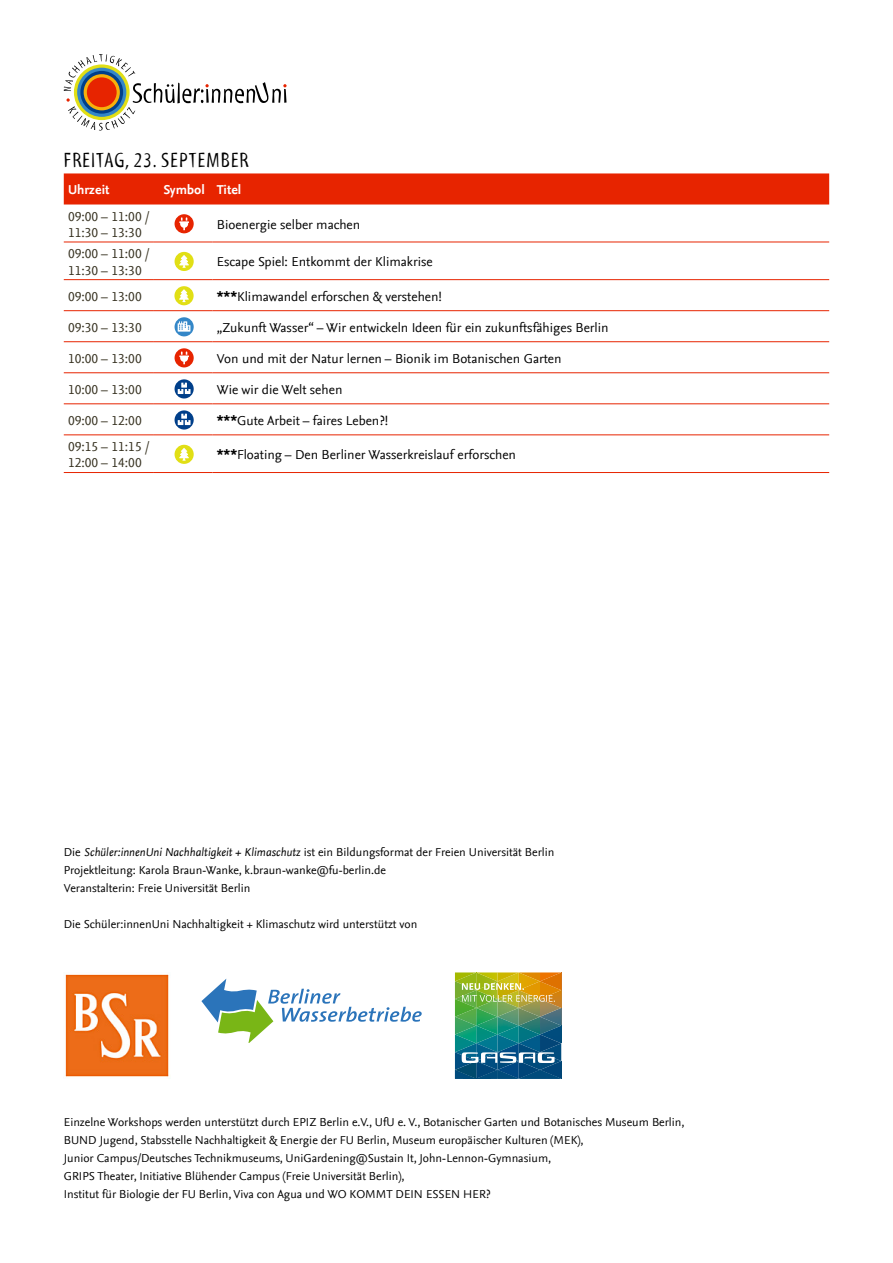
<style>
.page{position:relative;width:893px;height:1263px;background:#fff}
.page>*{position:absolute;margin:0;border:0;box-sizing:border-box;transform-origin:0 0}
.Überschrift_3_INHALT{font:21px "Myriad Std Tilt";letter-spacing:.05em;color:#000}
.tabellentext{font:13.5px "Nexus Sans";color:#000}
.tabellentext_datum{font:13.5px/16.2px "Nexus Sans TF";color:#373221}
.tabellentext-2{font:700 13.5px "Nexus Sans";color:#fff}
.Fließtext{font:12px "Nexus Sans";color:#000}
.s1{font-weight:700;color:#fff}
.s2{font-style:italic}
</style>
<div class="page">
<svg style="left:64px;top:54px;width:223px;height:77px"></svg>
<div style="left:64px;top:173px;width:765px;height:31px;background:#e72400"></div>
<hr style="left:64px;top:242px;width:89px;height:1px;background:#e72400">
<hr style="left:153px;top:242px;width:60px;height:1px;background:#e72400">
<hr style="left:213px;top:242px;width:616px;height:1px;background:#e72400">
<hr style="left:64px;top:279px;width:89px;height:1px;background:#e72400">
<hr style="left:153px;top:279px;width:60px;height:1px;background:#e72400">
<hr style="left:213px;top:279px;width:616px;height:1px;background:#e72400">
<hr style="left:64px;top:310px;width:89px;height:1px;background:#e72400">
<hr style="left:153px;top:310px;width:60px;height:1px;background:#e72400">
<hr style="left:213px;top:310px;width:616px;height:1px;background:#e72400">
<hr style="left:64px;top:341px;width:89px;height:1px;background:#e72400">
<hr style="left:153px;top:341px;width:60px;height:1px;background:#e72400">
<hr style="left:213px;top:341px;width:616px;height:1px;background:#e72400">
<hr style="left:64px;top:372px;width:89px;height:1px;background:#e72400">
<hr style="left:153px;top:372px;width:60px;height:1px;background:#e72400">
<hr style="left:213px;top:372px;width:616px;height:1px;background:#e72400">
<hr style="left:64px;top:404px;width:89px;height:1px;background:#e72400">
<hr style="left:153px;top:404px;width:60px;height:1px;background:#e72400">
<hr style="left:213px;top:404px;width:616px;height:1px;background:#e72400">
<hr style="left:64px;top:435px;width:89px;height:1px;background:#e72400">
<hr style="left:153px;top:435px;width:60px;height:1px;background:#e72400">
<hr style="left:213px;top:435px;width:616px;height:1px;background:#e72400">
<hr style="left:64px;top:472px;width:89px;height:1px;background:#e72400">
<hr style="left:153px;top:472px;width:60px;height:1px;background:#e72400">
<hr style="left:213px;top:472px;width:616px;height:1px;background:#e72400">
<div style="left:175px;top:214px;width:19px;height:19px;background:#e72400;border-radius:50%"></div>
<svg style="left:179px;top:217px;width:10px;height:13px"></svg>
<div style="left:175px;top:252px;width:19px;height:19px;background:#e1df15;border-radius:50%"></div>
<svg style="left:179px;top:255px;width:10px;height:13px"></svg>
<div style="left:175px;top:286px;width:19px;height:19px;background:#e1df15;border-radius:50%"></div>
<svg style="left:179px;top:289px;width:10px;height:13px"></svg>
<svg style="left:175px;top:317px;width:19px;height:19px"></svg>
<svg style="left:178px;top:321px;width:12px;height:11px"></svg>
<svg style="left:175px;top:348px;width:19px;height:19px"></svg>
<svg style="left:179px;top:351px;width:10px;height:13px"></svg>
<svg style="left:175px;top:379px;width:19px;height:19px"></svg>
<svg style="left:178px;top:383px;width:13px;height:11px"></svg>
<svg style="left:175px;top:410px;width:19px;height:19px"></svg>
<svg style="left:178px;top:414px;width:13px;height:11px"></svg>
<div style="left:175px;top:445px;width:19px;height:19px;background:#e1df15;border-radius:50%"></div>
<svg style="left:179px;top:448px;width:10px;height:13px"></svg>
<img style="left:65px;top:974px;width:104px;height:103px">
<svg style="left:201px;top:979px;width:221px;height:63px"></svg>
<img style="left:455px;top:1034px;width:42px;height:18px">
<img style="left:455px;top:1052px;width:42px;height:27px">
<img style="left:497px;top:1008px;width:43px;height:35px">
<img style="left:497px;top:1043px;width:64px;height:36px">
<img style="left:455px;top:1026px;width:21px;height:8px">
<img style="left:476px;top:1008px;width:21px;height:26px">
<img style="left:540px;top:1017px;width:21px;height:35px">
<img style="left:540px;top:999px;width:21px;height:18px">
<img style="left:555px;top:972px;width:6px;height:27px">
<img style="left:455px;top:972px;width:21px;height:54px">
<svg style="left:462px;top:1046px;width:93px;height:17px"></svg>
<img style="left:462px;top:972px;width:93px;height:36px">
<p class="Überschrift_3_INHALT" style="left:64px;top:149px;width:186px">FREITAG, 23. SEPTEMBER</p>
<p class="tabellentext-2" style="left:68px;top:182px;width:43px">Uhrzeit</p>
<p class="tabellentext-2" style="left:163px;top:182px;width:43px">Symbol</p>
<p class="tabellentext-2" style="left:217px;top:182px;width:26px">Titel</p>
<p class="tabellentext_datum" style="left:68px;top:208px;width:83px">09:00 – 11:00 /<br>11:30 – 13:30</p>
<p class="tabellentext" style="left:217px;top:217px;width:145px">Bioenergie selber machen</p>
<p class="tabellentext_datum" style="left:68px;top:246px;width:83px">09:00 – 11:00 /<br>11:30 – 13:30</p>
<p class="tabellentext" style="left:217px;top:254px;width:217px">Escape Spiel: Entkommt der Klimakrise</p>
<p class="tabellentext_datum" style="left:68px;top:288px;width:75px">09:00 – 13:00</p>
<p class="tabellentext" style="left:217px;top:289px;width:227px"><span class="s1">***</span>Klimawandel erforschen &amp; verstehen!</p>
<p class="tabellentext_datum" style="left:68px;top:319px;width:75px">09:30 – 13:30</p>
<p class="tabellentext" style="left:217px;top:320px;width:393px">„Zukunft Wasser“ – Wir entwickeln Ideen für ein zukunftsfähiges Berlin</p>
<p class="tabellentext_datum" style="left:68px;top:350px;width:75px">10:00 – 13:00</p>
<p class="tabellentext" style="left:217px;top:351px;width:346px">Von und mit der Natur lernen – Bionik im Botanischen Garten</p>
<p class="tabellentext_datum" style="left:68px;top:382px;width:75px">10:00 – 13:00</p>
<p class="tabellentext" style="left:217px;top:382px;width:127px">Wie wir die Welt sehen</p>
<p class="tabellentext_datum" style="left:68px;top:413px;width:75px">09:00 – 12:00</p>
<p class="tabellentext" style="left:217px;top:413px;width:173px"><span class="s1">***</span>Gute Arbeit – faires Leben?!</p>
<p class="tabellentext_datum" style="left:68px;top:439px;width:83px">09:15 – 11:15 /<br>12:00 – 14:00</p>
<p class="tabellentext" style="left:217px;top:447px;width:301px"><span class="s1">***</span>Floating – Den Berliner Wasserkreislauf erforschen</p>
<p class="Fließtext" style="left:64px;top:845px;width:492px">Die <span class="s2">Schüler:innenUni Nachhaltigkeit + Klimaschutz</span> ist ein Bildungsformat der Freien Universität Berlin</p>
<p class="Fließtext" style="left:64px;top:863px;width:324px">Projektleitung: Karola Braun-Wanke, k.braun-wanke@fu-berlin.de</p>
<p class="Fließtext" style="left:64px;top:881px;width:188px">Veranstalterin: Freie Universität Berlin</p>
<p class="Fließtext" style="left:64px;top:917px;width:355px">Die Schüler:innenUni Nachhaltigkeit + Klimaschutz wird unterstützt von</p>
<p class="Fließtext" style="left:64px;top:1115px;width:622px">Einzelne Workshops werden unterstützt durch EPIZ Berlin e.V., UfU e. V., Botanischer Garten und Botanisches Museum Berlin,</p>
<p class="Fließtext" style="left:64px;top:1133px;width:521px">BUND Jugend, Stabsstelle Nachhaltigkeit &amp; Energie der FU Berlin, Museum europäischer Kulturen (MEK),</p>
<p class="Fließtext" style="left:64px;top:1151px;width:489px">Junior Campus/Deutsches Technikmuseums, UniGardening@Sustain It, John-Lennon-Gymnasium,</p>
<p class="Fließtext" style="left:64px;top:1169px;width:342px">GRIPS Theater, Initiative Blühender Campus (Freie Universität Berlin),</p>
<p class="Fließtext" style="left:64px;top:1187px;width:429px">Institut für Biologie der FU Berlin, Viva con Agua und WO KOMMT DEIN ESSEN HER?</p>
</div>
